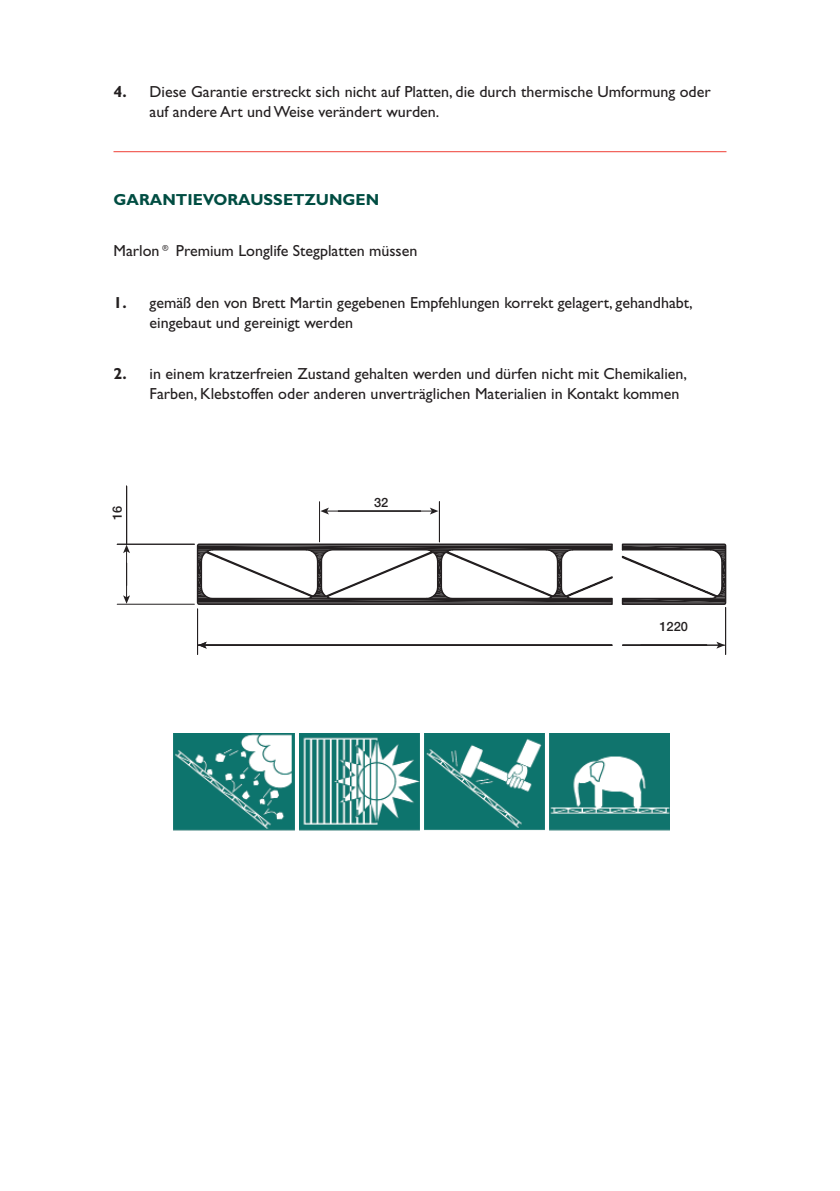
<style>
.page{position:relative;width:840px;height:1191px;background:#fff}
.page>*{position:absolute;margin:0;border:0;box-sizing:border-box;transform-origin:0 0}
.t1{font:16px/20px "Gill Sans CE";color:#231f20}
.t2{font:700 16px "Gill Sans CE";color:#004d42}
.t3{font:500 12.8px "Helvetica Neue LT";color:#231f20}
.s1{font-weight:700}
</style>
<div class="page">
<svg style="left:621px;top:543px;width:105px;height:62px"></svg>
<svg style="left:196px;top:543px;width:417px;height:62px"></svg>
<hr style="left:126px;top:486px;width:1px;height:58px;background:#231f20">
<hr style="left:126px;top:551px;width:1px;height:47px;background:#231f20">
<svg style="left:123px;top:595px;width:7px;height:9px"></svg>
<svg style="left:123px;top:545px;width:7px;height:8px"></svg>
<hr style="left:117px;top:544px;width:77px;height:1px;background:#231f20">
<hr style="left:117px;top:604px;width:77px;height:1px;background:#231f20">
<hr style="left:326px;top:510px;width:106px;height:1px;background:#231f20">
<svg style="left:320px;top:507px;width:9px;height:7px"></svg>
<svg style="left:429px;top:507px;width:9px;height:7px"></svg>
<hr style="left:439px;top:502px;width:1px;height:40px;background:#231f20">
<hr style="left:319px;top:502px;width:1px;height:40px;background:#231f20">
<hr style="left:640px;top:644px;width:78px;height:1px;background:#231f20">
<svg style="left:716px;top:641px;width:8px;height:7px"></svg>
<hr style="left:622px;top:644px;width:84px;height:1px;background:#231f20">
<svg style="left:198px;top:641px;width:8px;height:7px"></svg>
<hr style="left:198px;top:644px;width:413px;height:1px;background:#231f20">
<hr style="left:724px;top:607px;width:1px;height:47px;background:#231f20">
<hr style="left:197px;top:609px;width:1px;height:45px;background:#231f20">
<hr style="left:113px;top:151px;width:613px;height:1px;background:#ef4035">
<img style="left:549px;top:733px;width:120px;height:97px">
<img style="left:174px;top:733px;width:120px;height:97px">
<img style="left:424px;top:733px;width:120px;height:97px">
<img style="left:299px;top:733px;width:120px;height:97px">
<p class="t1" style="left:149px;top:84px;width:562px;text-indent:-36px"><span class="s1">4.</span> Diese Garantie erstreckt sich nicht auf Platten, die durch thermische Umformung oder auf andere Art und Weise verändert wurden.</p>
<p class="t2" style="left:113px;top:194px;width:267px">GARANTIEVORAUSSETZUNGEN</p>
<p class="t1" style="left:113px;top:243px;width:305px">Marlon® Premium Longlife Stegplatten müssen</p>
<p class="t1" style="left:149px;top:294px;width:544px;text-indent:-36px"><span class="s1">1.</span> gemäß den von Brett Martin gegebenen Empfehlungen korrekt gelagert, gehandhabt, eingebaut und gereinigt werden</p>
<p class="t1" style="left:149px;top:365px;width:538px;text-indent:-36px"><span class="s1">2.</span> in einem kratzerfreien Zustand gehalten werden und dürfen nicht mit Chemikalien,<br>Farben, Klebstoffen oder anderen unverträglichen Materialien in Kontakt kommen</p>
<p class="t3" style="left:109px;top:520px;width:16px;rotate:-90deg">16</p>
<p class="t3" style="left:374px;top:495px;width:16px">32</p>
<p class="t3" style="left:659px;top:619px;width:30px">1220</p>
</div>
